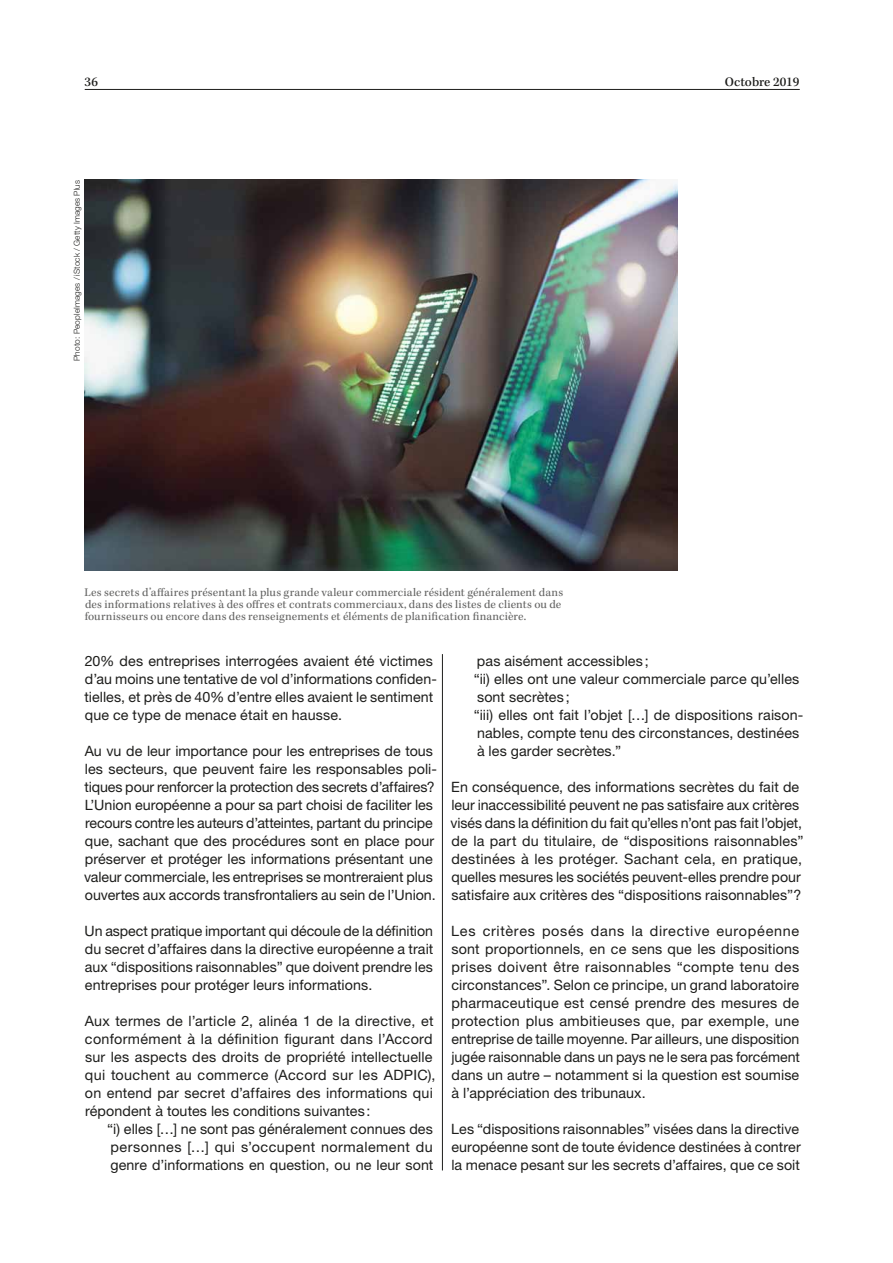
<style>
.page{position:relative;width:893px;height:1263px;background:#fff}
.page>*{position:absolute;margin:0;border:0;box-sizing:border-box;transform-origin:0 0}
.t1{font:14.25px/18px "Helvetica Neue LT Std";letter-spacing:.005em;color:#1d1d1b}
.t2{font:500 13.5px "Kepler Std";color:#1d1d1b}
.t3{font:12px/12px "Kepler Std";letter-spacing:.01em;color:#646463}
.t4{font:300 8.25px "Helvetica Neue LT Std";letter-spacing:.015em;color:#1d1d1b}
</style>
<div class="page">
<hr style="left:85px;top:89px;width:714px;height:1px;background:#1d1d1b">
<hr style="left:442px;top:654px;width:1px;height:516px;background:#1d1d1b">
<img style="left:85px;top:180px;width:592px;height:390px">
<p class="t2" style="left:84px;top:77px;width:15px">36</p>
<p class="t2" style="left:724px;top:77px;width:76px">Octobre 2019</p>
<p class="t4" style="left:74px;top:361px;width:182px;rotate:-90deg">Photo : PeopleImages / iStock / Getty Images Plus</p>
<p class="t3" style="left:84px;top:587px;width:480px">Les secrets d’affaires présentant la plus grande valeur commerciale résident généralement dans des informations relatives à des offres et contrats commerciaux, dans des listes de clients ou de fournisseurs ou encore dans des renseignements et éléments de planification financière.</p>
<p class="t1" style="left:84px;top:653px;width:354px">20% des entreprises interrogées avaient été victimes d’au moins une tentative de vol d’informations confiden&shy;tielles, et près de 40% d’entre elles avaient le sentiment que ce type de menace était en hausse.</p>
<p class="t1" style="left:84px;top:743px;width:354px">Au vu de leur importance pour les entreprises de tous les secteurs, que peuvent faire les responsables poli&shy;tiques pour renforcer la protection des secrets d’affaires?<br>L’Union européenne a pour sa part choisi de faciliter les recours contre les auteurs d’atteintes, partant du principe que, sachant que des procédures sont en place pour préserver et protéger les informations présentant une valeur commerciale, les entreprises se montreraient plus ouvertes aux accords transfrontaliers au sein de l’Union.</p>
<p class="t1" style="left:84px;top:923px;width:350px;text-align:justify">Un aspect pratique important qui découle de la définition du secret d’affaires dans la directive européenne a trait aux “dispositions raisonnables” que doivent prendre les entreprises pour protéger leurs informations.</p>
<p class="t1" style="left:85px;top:1013px;width:352px">Aux termes de l’article 2, alinéa 1 de la directive, et conformément à la définition figurant dans l’Accord sur les aspects des droits de propriété intellectuelle qui touchent au commerce (Accord sur les ADPIC), on entend par secret d’affaires des informations qui répondent à toutes les conditions suivantes :</p>
<p class="t1" style="left:107px;top:1121px;width:327px;text-align:justify">“i) elles […] ne sont pas généralement connues des personnes […] qui s’occupent normalement du genre d’informations en question, ou ne leur sont</p>
<p class="t1" style="left:473px;top:653px;width:331px">pas aisément accessibles ;<br>“ii) elles ont une valeur commerciale parce qu’elles sont secrètes ;<br>“iii) elles ont fait l’objet […] de dispositions raison&shy;nables, compte tenu des circonstances, destinées à les garder secrètes.”</p>
<p class="t1" style="left:450px;top:779px;width:354px">En conséquence, des informations secrètes du fait de leur inaccessibilité peuvent ne pas satisfaire aux critères visés dans la définition du fait qu’elles n’ont pas fait l’objet, de la part du titulaire, de “dispositions raisonnables” destinées à les protéger. Sachant cela, en pratique, quelles mesures les sociétés peuvent-elles prendre pour satisfaire aux critères des “dispositions raisonnables”?</p>
<p class="t1" style="left:451px;top:923px;width:350px;text-align:justify">Les critères posés dans la directive européenne sont proportionnels, en ce sens que les dispositions prises doivent être raisonnables “compte tenu des circonstances”. Selon ce principe, un grand laboratoire pharmaceutique est censé prendre des mesures de protection plus ambitieuses que, par exemple, une entreprise de taille moyenne. Par ailleurs, une disposition jugée raisonnable dans un pays ne le sera pas forcément dans un autre – notamment si la question est soumise à l’appréciation des tribunaux.</p>
<p class="t1" style="left:451px;top:1121px;width:351px">Les “dispositions raisonnables” visées dans la directive européenne sont de toute évidence destinées à contrer la menace pesant sur les secrets d’affaires, que ce soit</p>
</div>
